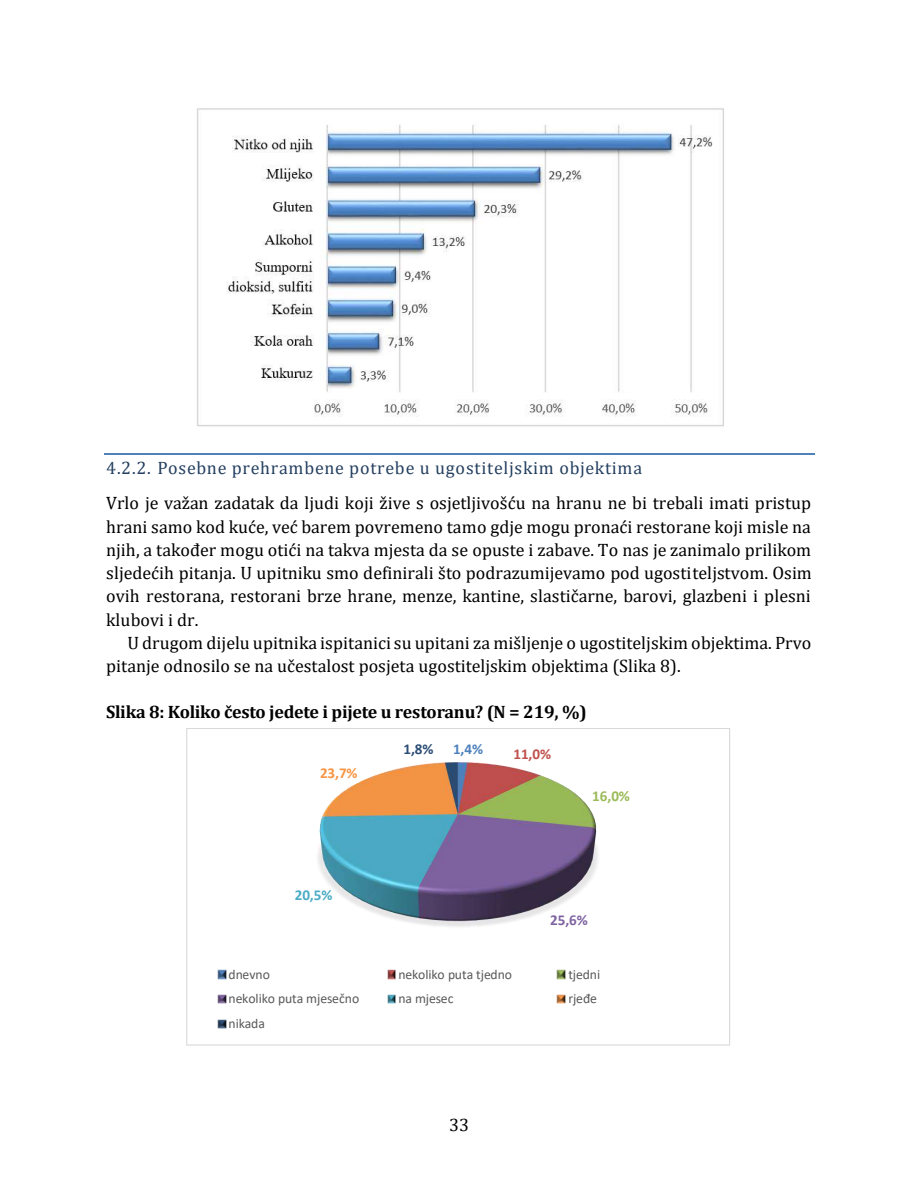
<style>
.page{position:relative;width:918px;height:1188px;background:#fff}
.page>*{position:absolute;margin:0;border:0;box-sizing:border-box;transform-origin:0 0}
.t1{font:18px/23.2px "Cambria";color:#000;text-align:justify}
.t2{font:18px "Cambria";letter-spacing:.04em;color:#243f60}
.t3{font:700 18px "Cambria";letter-spacing:-.015em;color:#000}
.t4{font:700 15.15px "Calibri";color:#c0504d}
.t5{font:700 15.15px "Calibri";color:#9bbb59}
.t6{font:700 15.15px "Calibri";color:#8064a2}
.t7{font:700 15.15px "Calibri";color:#4bacc6}
.t8{font:700 15.15px "Calibri";color:#f79646}
.t9{font:700 15.15px "Calibri";color:#4f81bd}
.t10{font:700 15.15px "Calibri";color:#2c4d75}
.t11{font:13.65px "Calibri";color:#595959}
</style>
<div class="page">
<hr style="left:104px;top:453px;width:710px;height:1px;background:#4f81bd">
<img style="left:197px;top:108px;width:527px;height:319px">
<img style="left:318px;top:762px;width:280px;height:165px">
<svg style="left:217px;top:970px;width:9px;height:9px"></svg>
<svg style="left:387px;top:970px;width:9px;height:9px"></svg>
<svg style="left:557px;top:970px;width:9px;height:9px"></svg>
<svg style="left:217px;top:995px;width:9px;height:9px"></svg>
<svg style="left:387px;top:995px;width:9px;height:9px"></svg>
<svg style="left:557px;top:995px;width:9px;height:9px"></svg>
<svg style="left:217px;top:1019px;width:9px;height:9px"></svg>
<p class="t2" style="left:106px;top:457px;width:537px">4.2.2. Posebne prehrambene potrebe u ugostiteljskim objektima</p>
<p class="t1" style="left:106px;top:491px;width:707px">Vrlo je važan zadatak da ljudi koji žive s osjetljivošću na hranu ne bi trebali imati pristup hrani samo kod kuće, već barem povremeno tamo gdje mogu pronaći restorane koji misle na njih, a također mogu otići na takva mjesta da se opuste i zabave. To nas je zanimalo prilikom sljedećih pitanja. U upitniku smo definirali što podrazumijevamo pod ugostiteljstvom. Osim ovih restorana, restorani brze hrane, menze, kantine, slastičarne, barovi, glazbeni i plesni klubovi i dr.</p>
<p class="t1" style="left:106px;top:630px;width:707px;text-indent:21px">U drugom dijelu upitnika ispitanici su upitani za mišljenje o ugostiteljskim objektima. Prvo pitanje odnosilo se na učestalost posjeta ugostiteljskim objektima (Slika 8).</p>
<p class="t3" style="left:106px;top:701px;width:482px">Slika 8: Koliko često jedete i pijete u restoranu? (N = 219, %)</p>
<p class="t9" style="left:453px;top:743px;width:32px">1,4%</p>
<p class="t4" style="left:513px;top:747px;width:39px">11,0%</p>
<p class="t5" style="left:592px;top:790px;width:39px">16,0%</p>
<p class="t10" style="left:403px;top:743px;width:32px">1,8%</p>
<p class="t8" style="left:320px;top:766px;width:39px">23,7%</p>
<p class="t7" style="left:295px;top:889px;width:39px">20,5%</p>
<p class="t6" style="left:550px;top:913px;width:39px">25,6%</p>
<p class="t11" style="left:229px;top:969px;width:43px">dnevno</p>
<p class="t11" style="left:398px;top:969px;width:115px">nekoliko puta tjedno</p>
<p class="t11" style="left:568px;top:969px;width:33px">tjedni</p>
<p class="t11" style="left:229px;top:993px;width:132px">nekoliko puta mjesečno</p>
<p class="t11" style="left:398px;top:993px;width:57px">na mjesec</p>
<p class="t11" style="left:568px;top:993px;width:30px">rjeđe</p>
<p class="t11" style="left:229px;top:1018px;width:38px">nikada</p>
<p class="t1" style="left:449px;top:1113px;width:22px">33</p>
</div>
